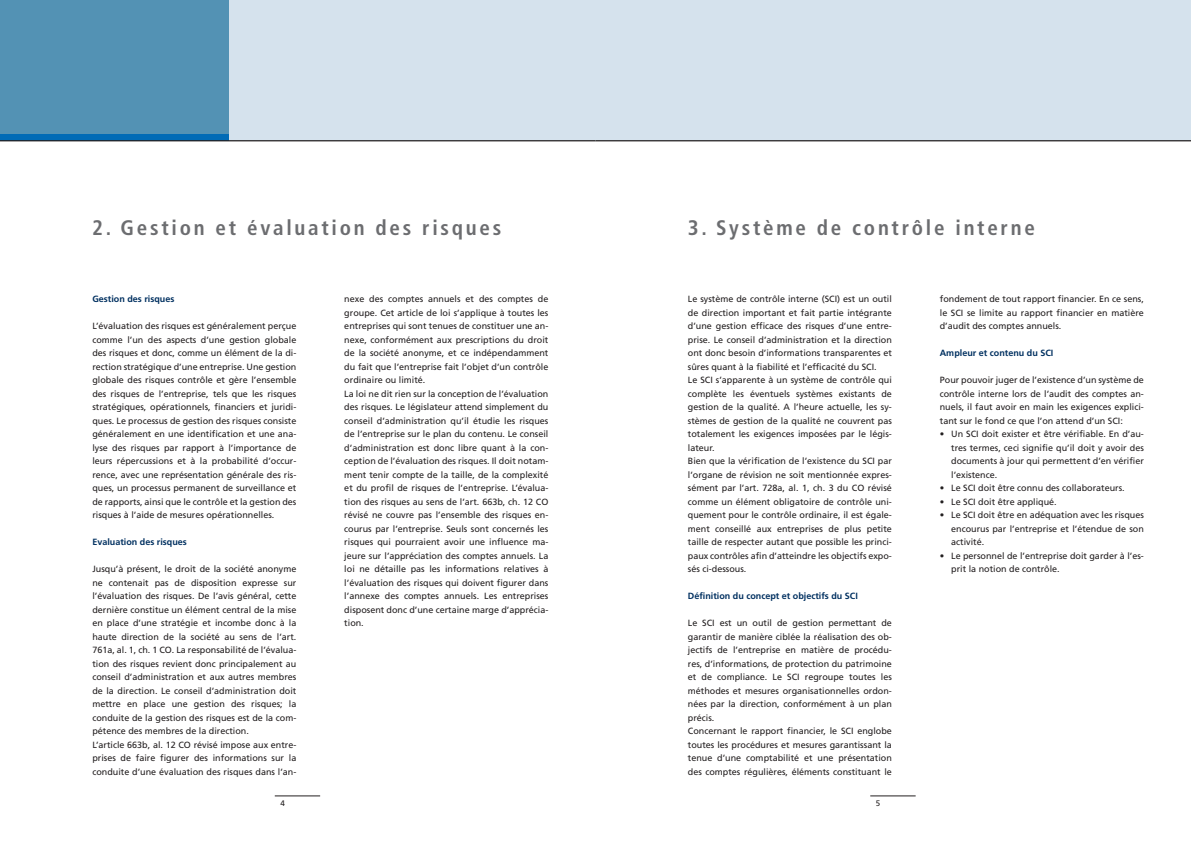
<style>
.page{position:relative;width:1191px;height:842px;background:#fff}
.page>*{position:absolute;margin:0;border:0;box-sizing:border-box;transform-origin:0 0}
.t1{font:700 condensed 21px "Frutiger";letter-spacing:.13em;color:#6c6d70}
.t2{font:9px/13.5px "Frutiger";color:#231f20}
.t3{font:700 9px "Frutiger";color:#003060}
.t4{font:8px "Frutiger";color:#231f20}
</style>
<div class="page">
<div style="left:0;top:0;width:595px;height:141px;background:#d5e2ed"></div>
<div style="left:0;top:0;width:229px;height:135px;background:#5392b4"></div>
<div style="left:0;top:135px;width:229px;height:6px;background:#006bb6"></div>
<hr style="left:0;top:140px;width:595px;height:1px;background:#231f20">
<div style="left:595px;top:0;width:595px;height:141px;background:#d5e2ed"></div>
<hr style="left:595px;top:140px;width:595px;height:1px;background:#231f20">
<hr style="left:275px;top:796px;width:45px;height:1px;background:#231f20">
<hr style="left:870px;top:796px;width:45px;height:1px;background:#231f20">
<h1 class="t1" style="left:92px;top:219px;width:410px">2. Gestion et évaluation des risques</h1>
<p class="t3" style="left:92px;top:296px;width:83px">Gestion des risques</p>
<p class="t2" style="left:92px;top:320px;width:206px;text-align:justify">L’évaluation des risques est généralement perçue comme l’un des aspects d’une gestion globale des risques et donc, comme un élément de la di&shy;rection stratégique d’une entreprise. Une gestion globale des risques contrôle et gère l’ensemble des risques de l’entreprise, tels que les risques stratégiques, opérationnels, financiers et juridi&shy;ques. Le processus de gestion des risques consiste généralement en une identification et une ana&shy;lyse des risques par rapport à l’importance de leurs répercussions et à la probabilité d’occur&shy;rence, avec une représentation générale des ris&shy;ques, un processus permanent de surveillance et de rapports, ainsi que le contrôle et la gestion des risques à l’aide de mesures opérationnelles.</p>
<p class="t3" style="left:92px;top:539px;width:96px">Evaluation des risques</p>
<p class="t2" style="left:92px;top:563px;width:206px">Jusqu’à présent, le droit de la société anonyme ne contenait pas de disposition expresse sur l’évaluation des risques. De l’avis général, cette dernière constitue un élément central de la mise en place d’une stratégie et incombe donc à la haute direction de la société au sens de l’art.<br>761a, al. 1, ch. 1 CO. La responsabilité de l’évalua&shy;tion des risques revient donc principalement au conseil d’administration et aux autres membres de la direction. Le conseil d’administration doit mettre en place une gestion des risques; la conduite de la gestion des risques est de la com&shy;pétence des membres de la direction.<br>L’article 663b, al. 12 CO révisé impose aux entre&shy;prises de faire figurer des informations sur la conduite d’une évaluation des risques dans l’an-</p>
<p class="t2" style="left:344px;top:293px;width:206px">nexe des comptes annuels et des comptes de groupe. Cet article de loi s’applique à toutes les entreprises qui sont tenues de constituer une an&shy;nexe, conformément aux prescriptions du droit de la société anonyme, et ce indépendamment du fait que l’entreprise fait l’objet d’un contrôle ordinaire ou limité.<br>La loi ne dit rien sur la conception de l’évaluation des risques. Le législateur attend simplement du conseil d’administration qu’il étudie les risques de l’entreprise sur le plan du contenu. Le conseil d’administration est donc libre quant à la con&shy;ception de l’évaluation des risques. Il doit notam&shy;ment tenir compte de la taille, de la complexité et du profil de risques de l’entreprise. L’évalua&shy;tion des risques au sens de l’art. 663b, ch. 12 CO révisé ne couvre pas l’ensemble des risques en&shy;courus par l’entreprise. Seuls sont concernés les risques qui pourraient avoir une influence ma&shy;jeure sur l’appréciation des comptes annuels. La loi ne détaille pas les informations relatives à l’évaluation des risques qui doivent figurer dans l’annexe des comptes annuels. Les entreprises disposent donc d’une certaine marge d’apprécia&shy;tion.</p>
<h1 class="t1" style="left:687px;top:219px;width:349px">3. Système de contrôle interne</h1>
<p class="t2" style="left:688px;top:293px;width:206px">Le système de contrôle interne (SCI) est un outil de direction important et fait partie intégrante d’une gestion efficace des risques d’une entre&shy;prise. Le conseil d’administration et la direction ont donc besoin d’informations transparentes et sûres quant à la fiabilité et l’efficacité du SCI.<br>Le SCI s’apparente à un système de contrôle qui complète les éventuels systèmes existants de gestion de la qualité. A l’heure actuelle, les sy&shy;stèmes de gestion de la qualité ne couvrent pas totalement les exigences imposées par le légis&shy;lateur.<br>Bien que la vérification de l’existence du SCI par l’organe de révision ne soit mentionnée expres&shy;sément par l’art. 728a, al. 1, ch. 3 du CO révisé comme un élément obligatoire de contrôle uni&shy;quement pour le contrôle ordinaire, il est égale&shy;ment conseillé aux entreprises de plus petite taille de respecter autant que possible les princi&shy;paux contrôles afin d’atteindre les objectifs expo&shy;sés ci-dessous.</p>
<p class="t3" style="left:688px;top:593px;width:171px">Définition du concept et objectifs du SCI</p>
<p class="t2" style="left:688px;top:617px;width:206px">Le SCI est un outil de gestion permettant de garantir de manière ciblée la réalisation des ob&shy;jectifs de l’entreprise en matière de procédu&shy;res, d’informations, de protection du patrimoine et de compliance. Le SCI regroupe toutes les méthodes et mesures organisationnelles ordon&shy;nées par la direction, conformément à un plan précis.<br>Concernant le rapport financier, le SCI englobe toutes les procédures et mesures garantissant la tenue d’une comptabilité et une présentation des comptes régulières, éléments constituant le</p>
<p class="t2" style="left:939px;top:293px;width:206px;text-align:justify">fondement de tout rapport financier. En ce sens, le SCI se limite au rapport financier en matière d’audit des comptes annuels.</p>
<p class="t3" style="left:939px;top:350px;width:115px">Ampleur et contenu du SCI</p>
<p class="t2" style="left:939px;top:374px;width:206px;text-align:justify">Pour pouvoir juger de l’existence d’un système de contrôle interne lors de l’audit des comptes an&shy;nuels, il faut avoir en main les exigences explici&shy;tant sur le fond ce que l’on attend d’un SCI:</p>
<p class="t2" style="left:951px;top:428px;width:194px;text-align:justify;text-indent:-11px">• Un SCI doit exister et être vérifiable. En d’au&shy;tres termes, ceci signifie qu’il doit y avoir des documents à jour qui permettent d’en vérifier l’existence.</p>
<p class="t2" style="left:939px;top:482px;width:186px">• Le SCI doit être connu des collaborateurs.</p>
<p class="t2" style="left:939px;top:496px;width:118px">• Le SCI doit être appliqué.</p>
<p class="t2" style="left:951px;top:509px;width:194px;text-align:justify;text-indent:-11px">• Le SCI doit être en adéquation avec les risques encourus par l’entreprise et l’étendue de son activité.</p>
<p class="t2" style="left:951px;top:550px;width:194px;text-indent:-11px">• Le personnel de l’entreprise doit garder à l’es&shy;prit la notion de contrôle.</p>
<p class="t4" style="left:280px;top:800px;width:6px">4</p>
<p class="t4" style="left:876px;top:800px;width:6px">5</p>
</div>
